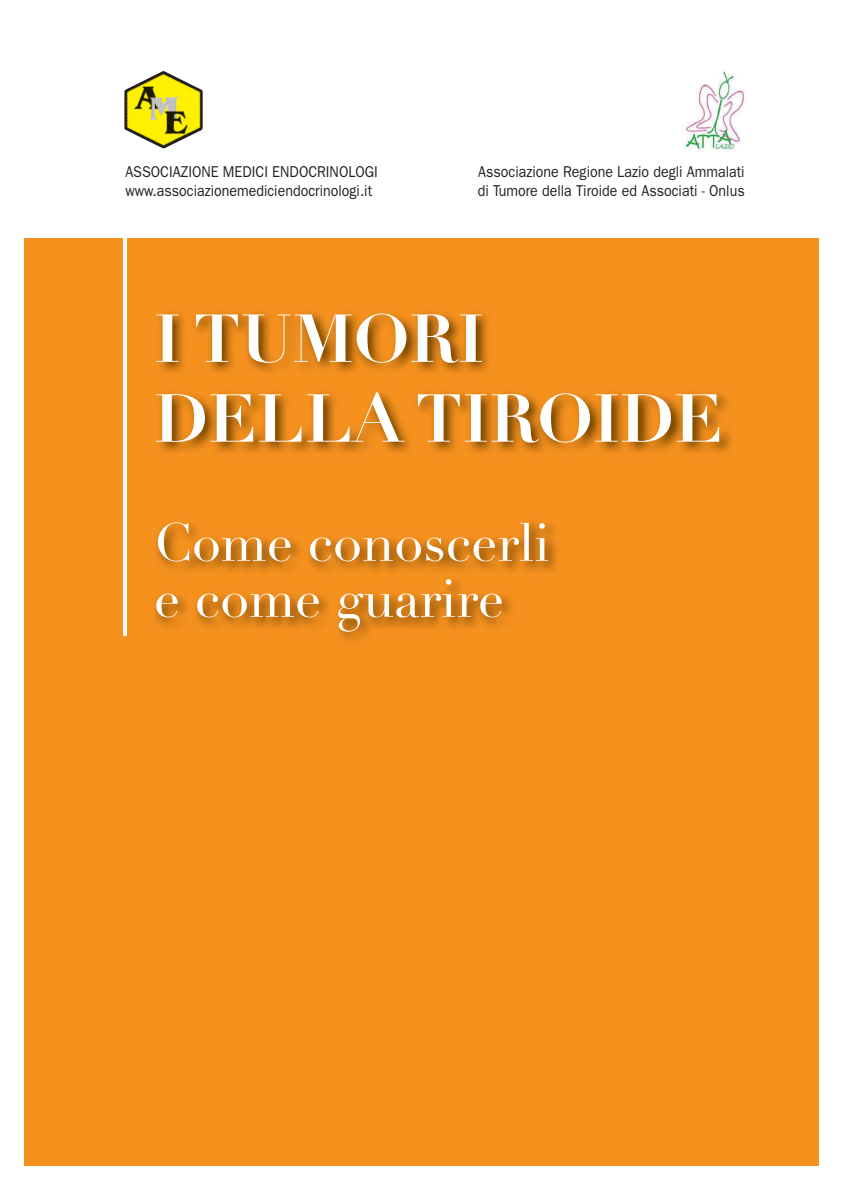
<style>
.page{position:relative;width:844px;height:1191px;background:#fff}
.page>*{position:absolute;margin:0;border:0;box-sizing:border-box;transform-origin:0 0}
.t1{font:700 66.5px/79.8px "Didot LT Std";color:#fff}
.t2{font:52.5px/56px "Didot LT Std";color:#fff}
.t3{font:15.75px/18.9px "Franklin Gothic";color:#231f20;scale:.9 1}
</style>
<div class="page">
<div style="left:25px;top:238px;width:794px;height:928px;background:#f6911e"></div>
<img style="left:154px;top:312px;width:578px;height:329px">
<hr style="left:123px;top:229px;width:4px;height:406px;background:#fff">
<img style="left:685px;top:71px;width:59px;height:79px">
<img style="left:124px;top:71px;width:79px;height:78px">
<p class="t3" style="left:125px;top:164px;width:282px">ASSOCIAZIONE MEDICI ENDOCRINOLOGI www.associazionemediciendocrinologi.it</p>
<p class="t3" style="left:477px;top:164px;width:298px">Associazione Regione Lazio degli Ammalati di Tumore della Tiroide ed Associati - Onlus</p>
<h1 class="t1" style="left:154px;top:307px;width:569px">I TUMORI<br>DELLA TIROIDE</h1>
<h2 class="t2" style="left:154px;top:521px;width:397px">Come conoscerli e come guarire</h2>
</div>
